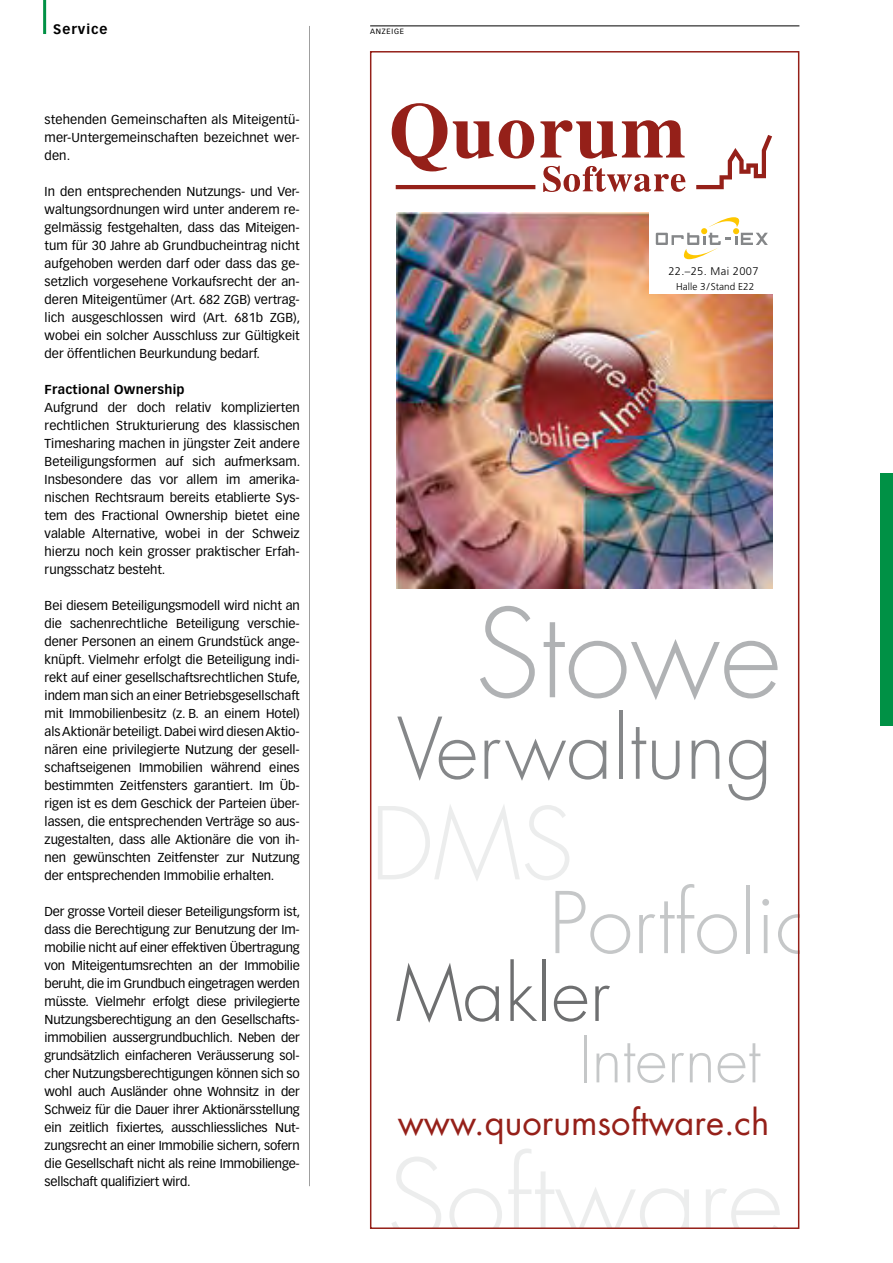
<style>
.page{position:relative;width:893px;height:1263px;background:#fff}
.page>*{position:absolute;margin:0;border:0;box-sizing:border-box;transform-origin:0 0}
.t1{font:300 119.7px "Futura";color:#b0b2b4}
.t2{font:300 82.5px "Futura";color:#858789}
.t3{font:300 82.5px "Futura";color:#c5c7c8}
.t4{font:300 74.7px "Futura";color:#6e6f70}
.t5{font:300 62.4px "Futura";color:#c5c7c8}
.t6{font:34.5px "Futura";color:#952019}
.t7{font:700 13.5px "Vectora LH";letter-spacing:.075em;color:#000}
.t8{font:12.75px/18px "Vectora LH";letter-spacing:-.005em;color:#000;text-align:justify}
.t9{font:700 12.75px "Vectora LH";letter-spacing:.025em;color:#000}
.t10{font:300 11.1px "Frutiger";letter-spacing:.03em;color:#000}
.t11{font:300 10.05px "Frutiger";color:#000}
.t12{font:7.5px "Vectora LH";letter-spacing:.1em;color:#000}
</style>
<div class="page">
<hr style="left:43px;top:0;width:3px;height:34px;background:#009145">
<div style="left:880px;top:473px;width:13px;height:252px;background:#009145"></div>
<hr style="left:309px;top:26px;width:1px;height:1160px;background:#000">
<img style="left:397px;top:213px;width:375px;height:375px">
<svg style="left:392px;top:103px;width:380px;height:89px"></svg>
<div style="left:649px;top:211px;width:125px;height:83px;background:#fff"></div>
<svg style="left:656px;top:217px;width:112px;height:42px"></svg>
<hr style="left:370px;top:26px;width:429px;height:1px;background:#000">
<p class="t7" style="left:53px;top:21px;width:56px">Service</p>
<p class="t8" style="left:45px;top:111px;width:257px">stehenden Gemeinschaften als Miteigentü&shy;mer-Untergemeinschaften bezeichnet wer&shy;den.</p>
<p class="t8" style="left:45px;top:183px;width:257px">In den entsprechenden Nutzungs- und Ver&shy;waltungsordnungen wird unter anderem re&shy;gelmässig festgehalten, dass das Miteigen&shy;tum für 30 Jahre ab Grundbucheintrag nicht aufgehoben werden darf oder dass das ge&shy;setzlich vorgesehene Vorkaufsrecht der an&shy;deren Miteigentümer (Art. 682 ZGB) vertrag&shy;lich ausgeschlossen wird (Art. 681b ZGB), wobei ein solcher Ausschluss zur Gültigkeit der öffentlichen Beurkundung bedarf.</p>
<p class="t9" style="left:45px;top:382px;width:141px">Fractional Ownership</p>
<p class="t8" style="left:45px;top:399px;width:257px">Aufgrund der doch relativ komplizierten rechtlichen Strukturierung des klassischen Timesharing machen in jüngster Zeit andere Beteiligungsformen auf sich aufmerksam.<br>Insbesondere das vor allem im amerika&shy;nischen Rechtsraum bereits etablierte Sys&shy;tem des Fractional Ownership bietet eine valable Alternative, wobei in der Schweiz hierzu noch kein grosser praktischer Erfah&shy;rungsschatz besteht.</p>
<p class="t8" style="left:45px;top:597px;width:257px;text-align:left">Bei diesem Beteiligungsmodell wird nicht an die sachenrechtliche Beteiligung verschie&shy;dener Personen an einem Grundstück ange&shy;knüpft. Vielmehr erfolgt die Beteiligung indi&shy;rekt auf einer gesellschaftsrechtlichen Stufe, indem man sich an einer Betriebsgesellschaft mit Immobilienbesitz (z. B. an einem Hotel) als Aktionär beteiligt. Dabei wird diesen Aktio&shy;nären eine privilegierte Nutzung der gesell&shy;schaftseigenen Immobilien während eines bestimmten Zeitfensters garantiert. Im Üb&shy;rigen ist es dem Geschick der Parteien über&shy;lassen, die entsprechenden Verträge so aus&shy;zugestalten, dass alle Aktionäre die von ih&shy;nen gewünschten Zeitfenster zur Nutzung der entsprechenden Immobilie erhalten.</p>
<p class="t8" style="left:45px;top:903px;width:257px;text-align:left">Der grosse Vorteil dieser Beteiligungsform ist, dass die Berechtigung zur Benutzung der Im&shy;mobilie nicht auf einer effektiven Übertragung von Miteigentumsrechten an der Immobilie beruht, die im Grundbuch eingetragen werden müsste. Vielmehr erfolgt diese privilegierte Nutzungsberechtigung an den Gesell--schafts&shy;immobilien aussergrundbuchlich. Neben der grundsätzlich einfacheren Veräusserung sol&shy;cher Nutzungsberechtigungen können sich so wohl auch Ausländer ohne Wohnsitz in der Schweiz für die Dauer ihrer Aktionärsstellung ein zeitlich fixiertes, ausschliessliches Nut&shy;zungsrecht an einer Immobilie sichern, sofern die Gesellschaft nicht als reine Immobilienge&shy;sellschaft qualifiziert wird.</p>
<p class="t12" style="left:370px;top:27px;width:35px">ANZEIGE</p>
<p class="t10" style="left:668px;top:265px;width:92px">22.–25. Mai 2007</p>
<p class="t11" style="left:676px;top:281px;width:79px">Halle 3/ Stand E22</p>
<h1 class="t1" style="left:475px;top:581px;width:308px">Stowe</h1>
<h2 class="t2" style="left:397px;top:699px;width:377px">Verwaltung</h2>
<h2 class="t3" style="left:549px;top:873px;width:273px">Portfolio</h2>
<h3 class="t4" style="left:396px;top:948px;width:216px">Makler</h3>
<h3 class="t5" style="left:579px;top:1022px;width:183px">Internet</h3>
<h3 class="t6" style="left:398px;top:1100px;width:373px">www.quorumsoftware.ch</h3>
</div>
